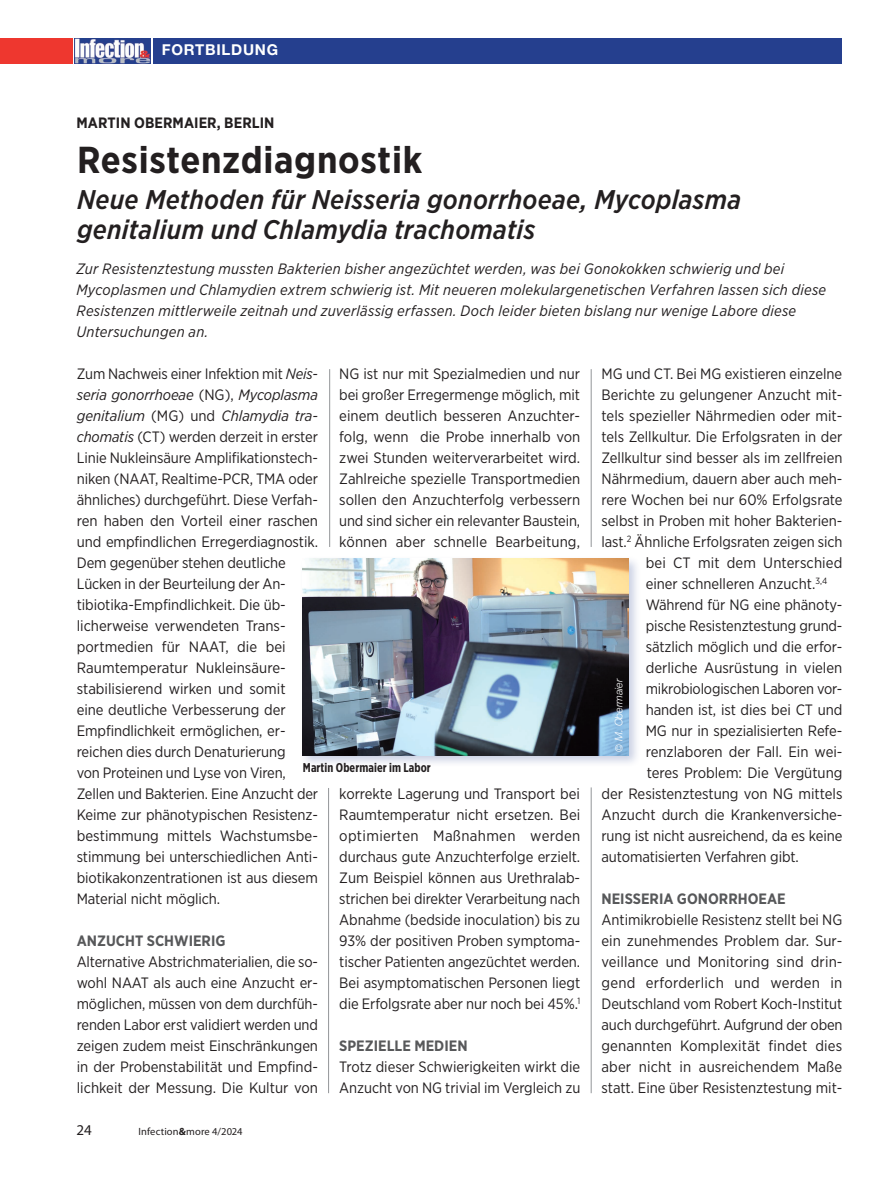
<style>
.page{position:relative;width:893px;height:1191px;background:#fff}
.page>*{position:absolute;margin:0;border:0;box-sizing:border-box;transform-origin:0 0}
.Überschrift_2{font:700 37.5px "Gotham Narrow";letter-spacing:.02em;color:#231f20}
.Überschrift_2-2{font:italic 500 27px/30px "Gotham Narrow";letter-spacing:.01em;color:#231f20}
.Fliesstext{font:15px/21px "Gotham Narrow";letter-spacing:-.005em;color:#231f20;text-align:justify}
.Vorspann_Artikel{font:italic 15px/21px "Gotham Narrow";letter-spacing:.015em;color:#231f20}
.Fliesstext-2{font:700 15px "Gotham Narrow";color:#57585a}
.Überschrift_2-3{font:700 15px "Gotham Narrow";letter-spacing:.005em;color:#231f20}
.t1{font:700 15px "Helvetica Neue";letter-spacing:.05em;color:#fff}
.t2{font:15px "Myriad Pro";color:#231f20}
.BU_Text{font:700 12.75px "Gotham X Narrow";letter-spacing:.005em;color:#231f20}
.t3{font:10.5px "Myriad Pro";letter-spacing:.015em;color:#231f20}
.Autor{font:italic 300 10.5px "Helvetica Neue";letter-spacing:-.005em;color:#fff}
.s1{font-style:italic}
.s2{font-style:normal;font-size:9.75px}
.s3{font-weight:700}
</style>
<div class="page">
<div style="left:153px;top:39px;width:689px;height:25px;background:#253f8e"></div>
<hr style="left:591px;top:787px;width:1px;height:306px;background:#939598">
<hr style="left:328px;top:788px;width:1px;height:305px;background:#939598">
<div style="left:299px;top:555px;width:342px;height:212px;background:#253f8e;opacity:.25"></div>
<img style="left:303px;top:558px;width:326px;height:197px">
<hr style="left:591px;top:369px;width:1px;height:178px;background:#939598">
<hr style="left:329px;top:369px;width:1px;height:178px;background:#939598">
<img style="left:75px;top:39px;width:76px;height:25px">
<div style="left:0;top:39px;width:72px;height:25px;background:#ee372f"></div>
<p class="t1" style="left:162px;top:40px;width:118px">FORTBILDUNG</p>
<p class="Überschrift_2-3" style="left:77px;top:113px;width:200px">MARTIN OBERMAIER, BERLIN</p>
<p class="Überschrift_2" style="left:77px;top:136px;width:347px">Resistenzdiagnostik</p>
<p class="Überschrift_2-2" style="left:77px;top:184px;width:666px">Neue Methoden für Neisseria gonorrhoeae, Mycoplasma genitalium und Chlamydia trachomatis</p>
<p class="Vorspann_Artikel" style="left:77px;top:258px;width:751px">Zur Resistenztestung mussten Bakterien bisher angezüchtet werden, was bei Gonokokken schwierig und bei Mycoplasmen und Chlamydien extrem schwierig ist. Mit neueren molekulargenetischen Verfahren lassen sich diese Resistenzen mittlerweile zeitnah und zuverlässig erfassen. Doch leider bieten bislang nur wenige Labore diese Untersuchungen an.</p>
<p class="Fliesstext" style="left:77px;top:363px;width:243px;text-align:left">Zum Nachweis einer Infektion mit <span class="s1">Neis&shy;seria gonorrhoeae</span> (NG), <span class="s1">Mycoplasma genitalium</span> (MG) und <span class="s1">Chlamydia tra&shy;chomatis</span> (CT) werden derzeit in erster Linie Nukleinsäure Amplifikationstech&shy;niken (NAAT, Realtime-PCR, TMA oder ähnliches) durchgeführt. Diese Verfah&shy;ren haben den Vorteil einer raschen und empfindlichen Erregerdiagnostik.<br>Dem gegenüber stehen deutliche Lücken in der Beurteilung der An&shy;tibiotika-Empfindlichkeit. Die üb&shy;licherweise verwendeten Trans&shy;portmedien für NAAT, die bei Raumtemperatur Nukleinsäure&shy;stabilisierend wirken und somit<br>eine deutliche Verbesserung der Empfindlichkeit ermöglichen, er&shy;reichen dies durch Denaturierung<br>von Proteinen und Lyse von Viren, Zellen und Bakterien. Eine Anzucht der Keime zur phänotypischen Resistenz&shy;bestimmung mittels Wachstumsbe&shy;stimmung bei unterschiedlichen Anti&shy;biotikakonzentrationen ist aus diesem Material nicht möglich.</p>
<p class="Fliesstext-2" style="left:77px;top:931px;width:150px">ANZUCHT SCHWIERIG</p>
<p class="Fliesstext" style="left:77px;top:951px;width:243px">Alternative Abstrichmaterialien, die so&shy;wohl NAAT als auch eine Anzucht er&shy;möglichen, müssen von dem durchfüh&shy;renden Labor erst validiert werden und zeigen zudem meist Einschränkungen in der Probenstabilität und Empfind&shy;lichkeit der Messung. Die Kultur von</p>
<p class="Fliesstext" style="left:339px;top:363px;width:243px">NG ist nur mit Spezialmedien und nur bei großer Erregermenge möglich, mit einem deutlich besseren Anzuchter&shy;folg, wenn die Probe innerhalb von zwei Stunden weiterverarbeitet wird.<br>Zahlreiche spezielle Transportmedien sollen den Anzuchterfolg verbessern und sind sicher ein relevanter Baustein, können aber schnelle Bearbeitung,</p>
<p class="Fliesstext" style="left:601px;top:363px;width:242px">MG und CT. Bei MG existieren einzelne</p>
<p class="Fliesstext" style="left:601px;top:384px;width:242px">Berichte zu gelungener Anzucht mit-</p>
<p class="Fliesstext" style="left:601px;top:405px;width:242px">tels spezieller Nährmedien oder mit-</p>
<p class="Fliesstext" style="left:601px;top:426px;width:242px">tels Zellkultur. Die Erfolgsraten in der</p>
<p class="Fliesstext" style="left:601px;top:447px;width:242px">Zellkultur sind besser als im zellfreien</p>
<p class="Fliesstext" style="left:601px;top:468px;width:242px">Nährmedium, dauern aber auch meh-</p>
<p class="Fliesstext" style="left:601px;top:489px;width:242px">rere Wochen bei nur 60% Erfolgsrate</p>
<p class="Fliesstext" style="left:601px;top:510px;width:242px">selbst in Proben mit hoher Bakterien-</p>
<p class="Fliesstext" style="left:601px;top:531px;width:242px">last.<sup>2</sup> Ähnliche Erfolgsraten zeigen sich</p>
<p class="Fliesstext" style="left:646px;top:552px;width:198px">bei CT mit dem Unterschied</p>
<p class="Fliesstext" style="left:646px;top:573px;width:183px">einer schnelleren Anzucht.<sup>3,4</sup></p>
<p class="Fliesstext" style="left:646px;top:594px;width:198px">Während für NG eine phänoty-</p>
<p class="Fliesstext" style="left:646px;top:615px;width:198px">pische Resistenztestung grund-</p>
<p class="Fliesstext" style="left:646px;top:636px;width:198px">sätzlich möglich und die erfor-</p>
<p class="Fliesstext" style="left:646px;top:657px;width:198px">derliche Ausrüstung in vielen</p>
<p class="Fliesstext" style="left:646px;top:678px;width:198px">mikrobiologischen Laboren vor-</p>
<p class="Fliesstext" style="left:646px;top:699px;width:198px">handen ist, ist dies bei CT und</p>
<p class="Fliesstext" style="left:646px;top:720px;width:198px">MG nur in spezialisierten Refe-</p>
<p class="Fliesstext" style="left:646px;top:741px;width:198px">renzlaboren der Fall. Ein wei-</p>
<p class="Fliesstext" style="left:647px;top:762px;width:197px">teres Problem: Die Vergütung</p>
<p class="Fliesstext" style="left:601px;top:783px;width:242px">der Resistenztestung von NG mittels</p>
<p class="Fliesstext" style="left:601px;top:804px;width:242px">Anzucht durch die Krankenversiche-</p>
<p class="Fliesstext" style="left:601px;top:825px;width:242px">rung ist nicht ausreichend, da es keine</p>
<p class="Fliesstext" style="left:601px;top:846px;width:199px">automatisierten Verfahren gibt.</p>
<p class="Fliesstext-2" style="left:601px;top:889px;width:186px">NEISSERIA GONORRHOEAE</p>
<p class="Fliesstext" style="left:601px;top:909px;width:243px">Antimikrobielle Resistenz stellt bei NG ein zunehmendes Problem dar. Sur&shy;veillance und Monitoring sind drin&shy;gend erforderlich und werden in Deutschland vom Robert Koch-Institut auch durchgeführt. Aufgrund der oben genannten Komplexität findet dies aber nicht in ausreichendem Maße statt. Eine über Resistenztestung mit-</p>
<p class="Autor" style="left:612px;top:751px;width:75px;rotate:-90deg"><span class="s2">©</span> M. Obermaier</p>
<p class="BU_Text" style="left:303px;top:760px;width:129px">Martin Obermaier im Labor</p>
<p class="Fliesstext" style="left:339px;top:783px;width:243px">korrekte Lagerung und Transport bei Raumtemperatur nicht ersetzen. Bei optimierten Maßnahmen werden durchaus gute Anzuchterfolge erzielt.<br>Zum Beispiel können aus Urethralab&shy;strichen bei direkter Verarbeitung nach Abnahme (bedside inoculation) bis zu 93% der positiven Proben symptoma&shy;tischer Patienten angezüchtet werden.<br>Bei asymptomatischen Personen liegt die Erfolgsrate aber nur noch bei 45%.<sup>1</sup></p>
<p class="Fliesstext-2" style="left:339px;top:1036px;width:130px">SPEZIELLE MEDIEN</p>
<p class="Fliesstext" style="left:339px;top:1056px;width:243px">Trotz dieser Schwierigkeiten wirkt die<br>Anzucht von NG trivial im Vergleich zu</p>
<p class="t2" style="left:77px;top:1120px;width:17px">24</p>
<p class="t3" style="left:138px;top:1125px;width:106px">Infection<span class="s3">&amp;</span>more 4/2024</p>
</div>
